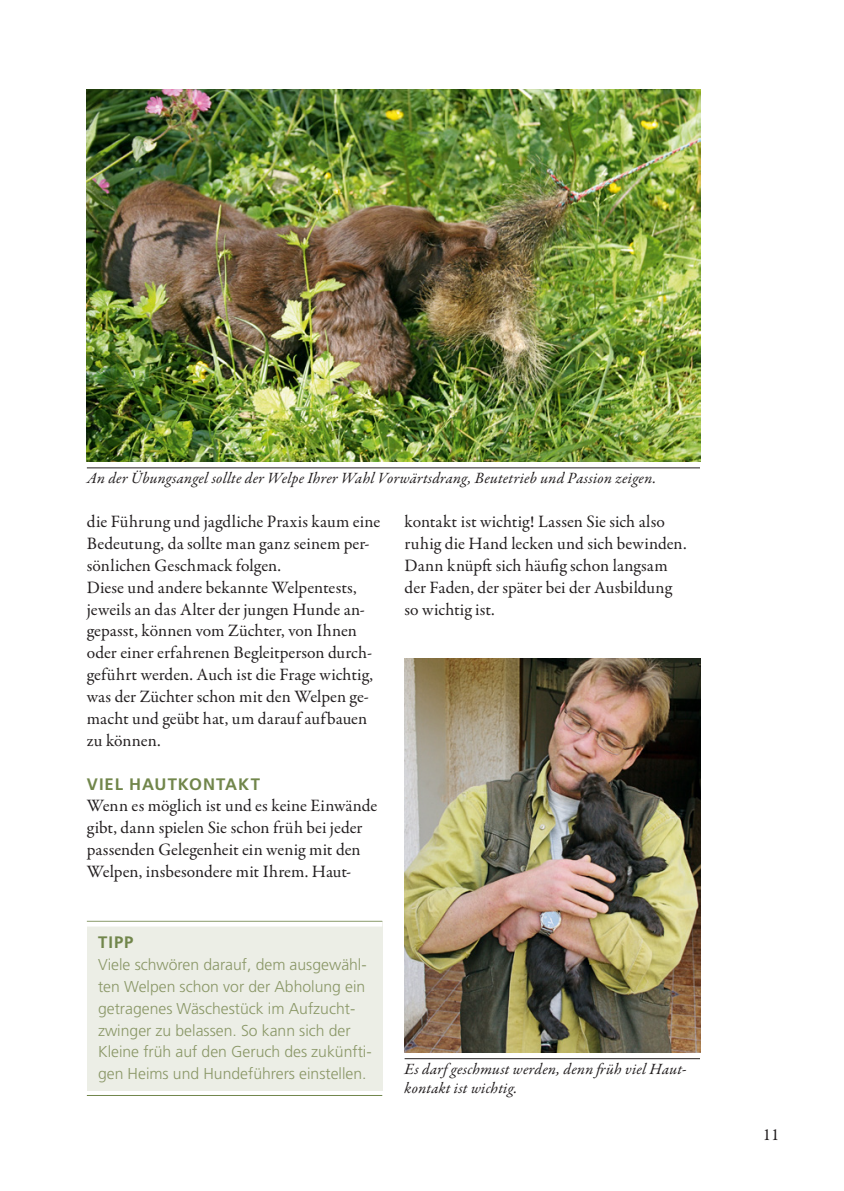
<style>
.page{position:relative;width:844px;height:1191px;background:#fff}
.page>*{position:absolute;margin:0;border:0;box-sizing:border-box;transform-origin:0 0}
.t1{font:17.5px/21.9px "Garamond Premr Pro";color:#231f20}
.t2{font:16.8px "Garamond Premr Pro";color:#231f20}
.Ü_Tipp{font:700 16.62px "Frutiger LT Std";letter-spacing:.06em;color:#71864b}
.Fließtext_Linie_unte{font:300 15.75px/21.9px "Frutiger LT Std";color:#8a9767}
.Bildunterschrift{font:italic 15.75px/19.2px "Garamond Premr Pro";letter-spacing:.015em;color:#231f20}
</style>
<div class="page">
<div style="left:87px;top:921px;width:295px;height:169px;background:#eceee6"></div>
<div style="left:87px;top:921px;width:295px;height:5px;background:#fff"></div>
<hr style="left:87px;top:1095px;width:295px;height:1px;background:#71864b">
<img style="left:87px;top:89px;width:612px;height:372px">
<hr style="left:87px;top:467px;width:612px;height:1px;background:#231f20">
<img style="left:404px;top:658px;width:295px;height:394px">
<hr style="left:404px;top:1058px;width:295px;height:1px;background:#231f20">
<p class="Bildunterschrift" style="left:87px;top:469px;width:571px">An der Übungsangel sollte der Welpe Ihrer Wahl Vorwärtsdrang, Beutetrieb und Passion zeigen.</p>
<p class="t1" style="left:87px;top:511px;width:295px">die Führung und jagdliche Praxis kaum eine<br>Bedeutung, da sollte man ganz seinem per&shy;sönlichen Geschmack folgen.</p>
<p class="t1" style="left:87px;top:576px;width:288px">Diese und andere bekannte Welpentests, jeweils an das Alter der jungen Hunde an&shy;gepasst, können vom Züchter, von Ihnen oder einer erfahrenen Begleitperson durch&shy;geführt werden. Auch ist die Frage wichtig, was der Züchter schon mit den Welpen ge&shy;macht und geübt hat, um darauf aufbauen zu können.</p>
<h4 class="Ü_Tipp" style="left:87px;top:774px;width:175px">VIEL HAUTKONTAKT</h4>
<p class="t1" style="left:87px;top:795px;width:292px">Wenn es möglich ist und es keine Einwände gibt, dann spielen Sie schon früh bei jeder passenden Gelegenheit ein wenig mit den Welpen, insbesondere mit Ihrem. Haut-</p>
<p class="Ü_Tipp" style="left:98px;top:932px;width:37px">TIPP</p>
<p class="Fließtext_Linie_unte" style="left:98px;top:953px;width:275px">Viele schwören darauf, dem ausgewähl&shy;ten Welpen schon vor der Abholung ein getragenes Wäschestück im Aufzucht&shy;zwinger zu belassen. So kann sich der Kleine früh auf den Geruch des zukünfti&shy;gen Heims und Hundeführers einstellen.</p>
<p class="t1" style="left:404px;top:511px;width:283px">kontakt ist wichtig! Lassen Sie sich also ruhig die Hand lecken und sich bewinden.<br>Dann knüpft sich häufig schon langsam der Faden, der später bei der Ausbildung so wichtig ist.</p>
<p class="Bildunterschrift" style="left:404px;top:1060px;width:283px">Es darf geschmust werden, denn früh viel Haut&shy;kontakt ist wichtig.</p>
<p class="t2" style="left:762px;top:1124px;width:18px">11</p>
</div>
